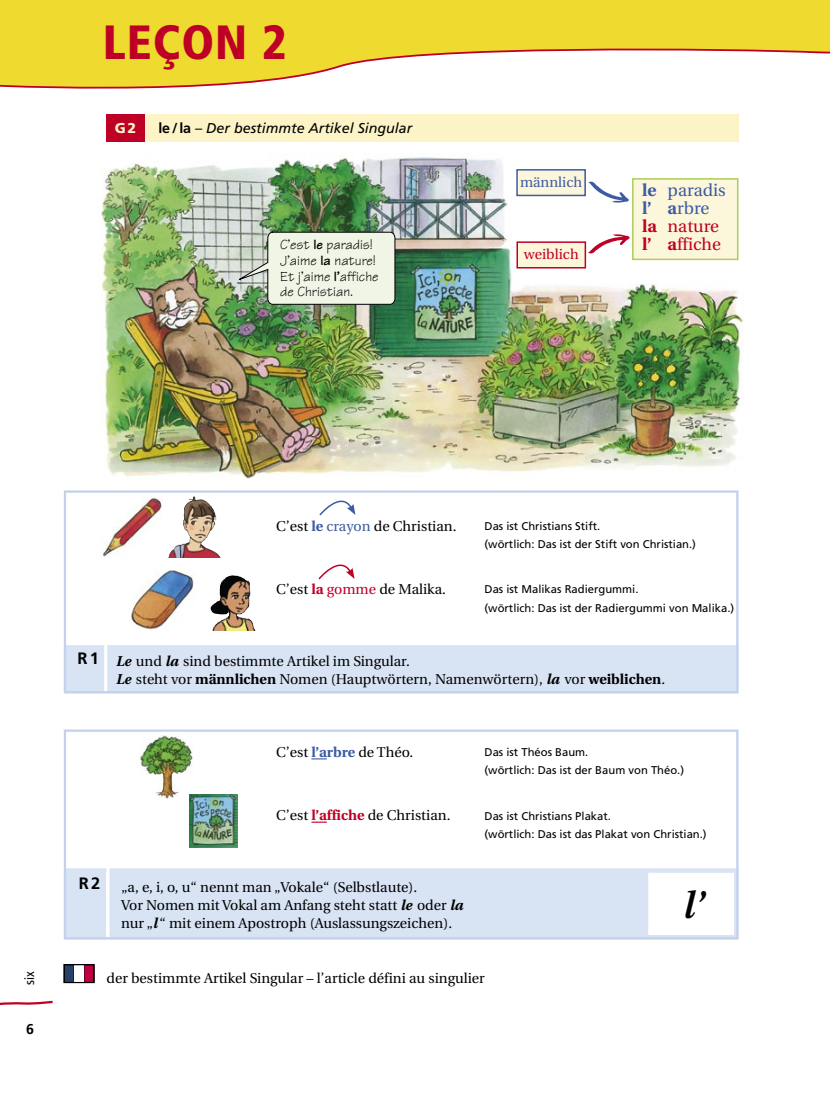
<style>
.page{position:relative;width:830px;height:1106px;background:#fff}
.page>*{position:absolute;margin:0;border:0;box-sizing:border-box;transform-origin:0 0}
.t1{font:900 condensed 48px "Frutiger";letter-spacing:.02em;color:#be0027}
.t2{font:italic 600 37.5px "Utopia";color:#000}
.t3{font:17.25px/18px "Utopia";color:#be0027}
.t4{font:700 16.5px "Frutiger";color:#000}
.t5{font:14.25px/18px "Utopia";color:#000}
.t6{font:14.25px/15.8px "Tekton";color:#000}
.t7{font:italic 14.25px "Frutiger";color:#000}
.t8{font:14.25px "Utopia";color:#3c5ba3}
.t9{font:14.25px "Utopia";color:#be0027}
.t10{font:900 14.25px "Frutiger";color:#fcf3c6}
.t11{font:700 14.25px "Frutiger";color:#000}
.t12{font:condensed 13.5px "Frutiger";color:#000}
.t13{font:11.25px/18px "Frutiger";color:#000}
.s1{font-weight:700;font-style:normal}
.s2{font-weight:700}
.s3{font-weight:700;color:#3c5ba3}
.s4{color:#3c5ba3}
.s5{font-weight:700;color:#be0027}
.s6{color:#be0027}
.s7{font-weight:700;font-style:italic}
</style>
<div class="page">
<img style="left:101px;top:157px;width:643px;height:322px">
<div style="left:106px;top:115px;width:39px;height:27px;background:#be0027"></div>
<div style="left:145px;top:115px;width:593px;height:27px;background:#fcf3c6"></div>
<div style="left:67px;top:645px;width:668px;height:45px;background:#d8e3f4"></div>
<hr style="left:104px;top:645px;width:3px;height:48px;background:#fff">
<div style="left:632px;top:179px;width:105px;height:80px;background:#fcf6da"></div>
<div style="left:631px;top:178px;width:107px;height:82px;border:2px solid #abce59"></div>
<div style="left:517px;top:170px;width:68px;height:25px;background:#fcf6da"></div>
<div style="left:516px;top:169px;width:69px;height:27px;border:2px solid #3c5ba3"></div>
<div style="left:517px;top:242px;width:68px;height:26px;background:#fcf6da"></div>
<div style="left:516px;top:241px;width:69px;height:27px;border:2px solid #be0027"></div>
<svg style="left:319px;top:500px;width:36px;height:16px"></svg>
<svg style="left:318px;top:564px;width:36px;height:16px"></svg>
<div style="left:68px;top:872px;width:580px;height:63px;background:#d8e3f4"></div>
<div style="left:106px;top:870px;width:5px;height:67px;background:#fff"></div>
<hr style="left:648px;top:868px;width:90px;height:4px;background:#d8e3f4">
<div style="left:733px;top:872px;width:5px;height:63px;background:#d8e3f4"></div>
<hr style="left:648px;top:935px;width:90px;height:4px;background:#d8e3f4">
<hr style="left:109px;top:868px;width:539px;height:4px;background:#d8e3f4">
<hr style="left:109px;top:935px;width:539px;height:4px;background:#d8e3f4">
<hr style="left:64px;top:868px;width:42px;height:4px;background:#d8e3f4">
<hr style="left:64px;top:872px;width:4px;height:63px;background:#d8e3f4">
<hr style="left:64px;top:935px;width:42px;height:4px;background:#d8e3f4">
<hr style="left:109px;top:872px;width:3px;height:63px;background:#d8e3f4">
<svg style="left:232px;top:231px;width:163px;height:74px;background:#d8dfd0"></svg>
<svg style="left:311px;top:758px;width:16px;height:1px"></svg>
<svg style="left:311px;top:821px;width:16px;height:1px"></svg>
<img style="left:140px;top:736px;width:53px;height:63px">
<img style="left:102px;top:498px;width:61px;height:59px">
<img style="left:131px;top:570px;width:63px;height:60px">
<img style="left:190px;top:794px;width:48px;height:53px">
<div style="left:0;top:0;width:829px;height:43px;background:#efda2f"></div>
<svg style="left:0;top:43px;width:829px;height:46px"></svg>
<div style="left:84px;top:964px;width:10px;height:18px;background:#c00045"></div>
<div style="left:64px;top:964px;width:10px;height:18px;background:#24426b"></div>
<div style="left:64px;top:964px;width:30px;height:18px;border:1px solid #000"></div>
<img style="left:195px;top:497px;width:22px;height:56px">
<img style="left:237px;top:611px;width:19px;height:19px">
<div style="left:64px;top:490px;width:674px;height:203px;border:2px solid #c3d1eb"></div>
<div style="left:64px;top:729px;width:674px;height:210px;border:2px solid #c3d1eb"></div>
<svg style="left:0;top:1000px;width:53px;height:5px"></svg>
<svg style="left:588px;top:170px;width:41px;height:42px"></svg>
<svg style="left:587px;top:224px;width:42px;height:41px"></svg>
<h1 class="t1" style="left:103px;top:14px;width:185px">LEÇON 2</h1>
<p class="t10" style="left:115px;top:119px;width:23px">G 2</p>
<p class="t7" style="left:158px;top:120px;width:255px"><span class="s1">le / la</span> – Der bestimmte Artikel Singular</p>
<p class="t6" style="left:280px;top:237px;width:100px">C’est <span class="s2">le</span> paradis!<br>J’aime <span class="s2">la</span> nature!<br>Et j’aime <span class="s2">l’</span>affiche de Christian.</p>
<p class="t8" style="left:519px;top:174px;width:64px">männlich</p>
<p class="t9" style="left:523px;top:247px;width:56px">weiblich</p>
<p class="t3" style="left:641px;top:182px;width:85px"><span class="s3">le</span> <span class="s4">paradis </span><span class="s3">l’ a</span><span class="s4">rbre </span><span class="s2">la</span> nature <span class="s2">l’ a</span>ffiche</p>
<p class="t12" style="left:22px;top:985px;width:15px;rotate:-90deg">six</p>
<p class="t11" style="left:26px;top:1020px;width:9px">6</p>
<p class="t5" style="left:276px;top:517px;width:182px">C’est <span class="s3">le</span> <span class="s4">crayon</span> de Christian.</p>
<p class="t13" style="left:484px;top:517px;width:213px">Das ist Christians Stift.<br>(wörtlich: Das ist der Stift von Christian.)</p>
<p class="t5" style="left:276px;top:580px;width:171px">C’est <span class="s5">la</span> <span class="s6">gomme</span> de Malika.</p>
<p class="t13" style="left:484px;top:580px;width:251px">Das ist Malikas Radiergummi.<br>(wörtlich: Das ist der Radiergummi von Malika.)</p>
<p class="t5" style="left:116px;top:652px;width:550px;text-indent:-38px"><sup>R</sup> <sup>1</sup> <span class="s7">Le</span> und <span class="s7">la</span> sind bestimmte Artikel im Singular.<br><span class="s7">Le</span> steht vor <span class="s2">männlichen</span> Nomen (Hauptwörtern, Namenwörtern), <span class="s7">la</span> vor <span class="s2">weiblichen</span>.</p>
<p class="t5" style="left:276px;top:743px;width:139px">C’est <span class="s3">l’arbre</span> de Théo.</p>
<p class="t13" style="left:484px;top:743px;width:201px">Das ist Théos Baum.<br>(wörtlich: Das ist der Baum von Théo.)</p>
<p class="t5" style="left:276px;top:806px;width:176px">C’est <span class="s5">l’affiche</span> de Christian.</p>
<p class="t13" style="left:484px;top:807px;width:223px">Das ist Christians Plakat.<br>(wörtlich: Das ist das Plakat von Christian.)</p>
<p class="t4" style="left:79px;top:873px;width:23px">R 2</p>
<p class="t5" style="left:121px;top:878px;width:343px">„a, e, i, o, u“ nennt man „Vokale“ (Selbstlaute).<br>Vor Nomen mit Vokal am Anfang steht statt <span class="s7">le</span> oder <span class="s7">la </span>nur „<span class="s7">l</span> “ mit einem Apostroph (Auslassungszeichen).</p>
<h2 class="t2" style="left:681px;top:883px;width:23px">l’</h2>
<p class="t5" style="left:106px;top:969px;width:379px">der bestimmte Artikel Singular – l’article défini au singulier</p>
</div>
